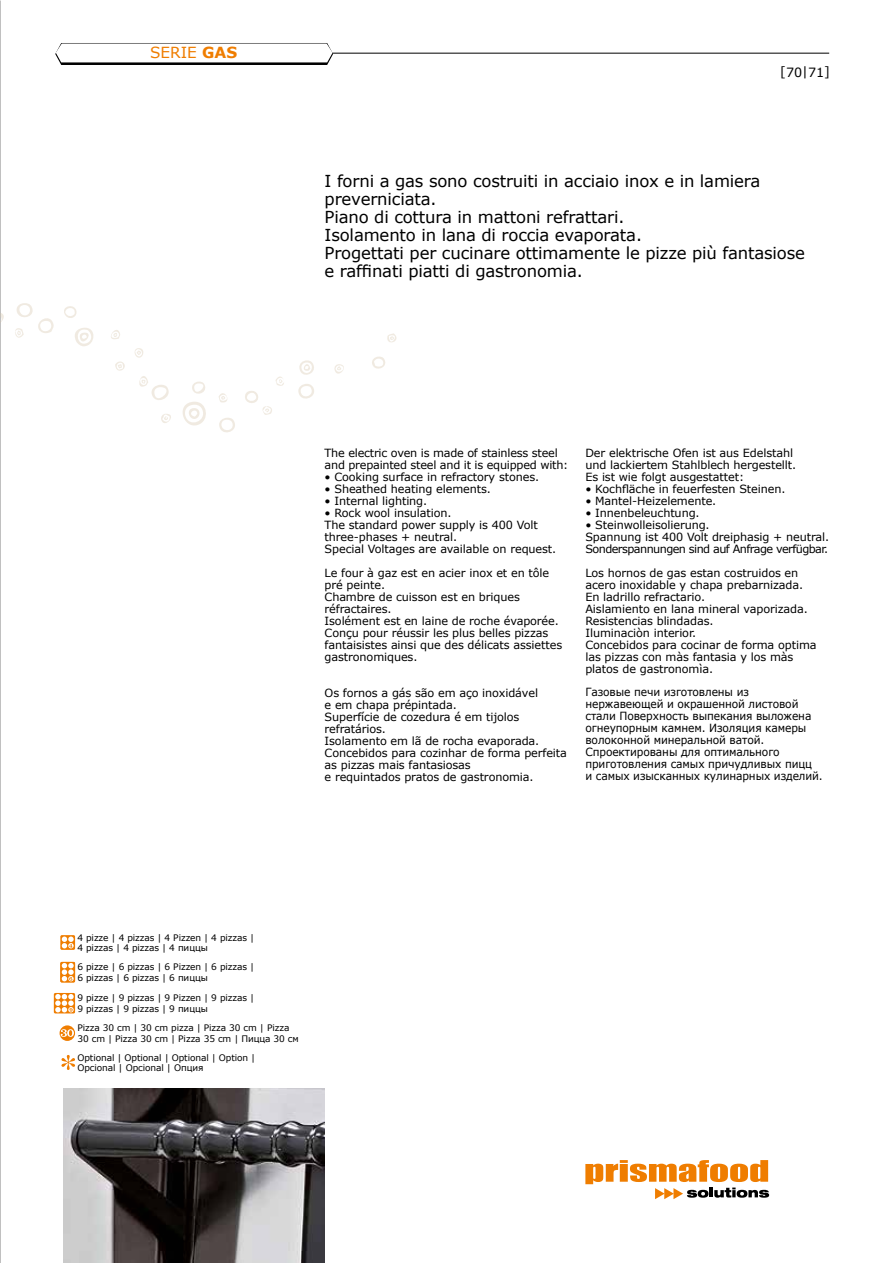
<style>
.page{position:relative;width:893px;height:1263px;background:#fff}
.page>*{position:absolute;margin:0;border:0;box-sizing:border-box;transform-origin:0 0}
.t1{font:16.5px/18px "Verdana";letter-spacing:-.01em;color:#000}
.t2{font:15.3px "Verdana";color:#ef7d00}
.t3{font:12.75px "Verdana";color:#000}
.t4{font:11.25px/12px "Verdana";letter-spacing:-.01em;color:#000}
.t5{font:11.25px/12px "Verdana";letter-spacing:-.01em;color:#000;scale:.95 1}
.t6{font:9px/10.5px "Verdana";letter-spacing:-.01em;color:#000}
.s1{font-weight:700}
</style>
<div class="page">
<svg style="left:219px;top:393px;width:8px;height:10px"></svg>
<svg style="left:334px;top:364px;width:10px;height:10px"></svg>
<svg style="left:134px;top:348px;width:9px;height:10px"></svg>
<svg style="left:115px;top:361px;width:10px;height:10px"></svg>
<svg style="left:0;top:303px;width:120px;height:47px"></svg>
<svg style="left:298px;top:360px;width:16px;height:39px"></svg>
<svg style="left:139px;top:376px;width:67px;height:50px"></svg>
<svg style="left:245px;top:376px;width:39px;height:39px"></svg>
<svg style="left:219px;top:418px;width:16px;height:15px"></svg>
<svg style="left:372px;top:333px;width:25px;height:36px"></svg>
<hr style="left:64px;top:53px;width:765px;height:1px;background:#000">
<img style="left:64px;top:1088px;width:261px;height:175px">
<svg style="left:585px;top:1160px;width:184px;height:39px"></svg>
<svg style="left:61px;top:1055px;width:14px;height:15px"></svg>
<svg style="left:60px;top:935px;width:15px;height:15px"></svg>
<svg style="left:62px;top:936px;width:12px;height:12px"></svg>
<svg style="left:60px;top:962px;width:15px;height:20px"></svg>
<svg style="left:62px;top:963px;width:12px;height:18px"></svg>
<svg style="left:54px;top:993px;width:21px;height:20px"></svg>
<svg style="left:55px;top:994px;width:19px;height:18px"></svg>
<svg style="left:60px;top:1025px;width:15px;height:16px"></svg>
<svg style="left:61px;top:1029px;width:13px;height:8px"></svg>
<svg style="left:55px;top:43px;width:278px;height:22px"></svg>
<h2 class="t2" style="left:150px;top:42px;width:89px">SERIE <span class="s1">GAS</span></h2>
<p class="t3" style="left:780px;top:64px;width:51px">[70|71]</p>
<p class="t1" style="left:325px;top:172px;width:482px">I forni a gas sono costruiti in acciaio inox e in lamiera preverniciata.<br>Piano di cottura in mattoni refrattari.<br>Isolamento in lana di roccia evaporata.<br>Progettati per cucinare ottimamente le pizze più fantasiose e raffinati piatti di gastronomia.</p>
<p class="t4" style="left:325px;top:446px;width:245px">The electric oven is made of stainless steel and prepainted steel and it is equipped with:</p>
<p class="t4" style="left:325px;top:470px;width:216px">• Cooking surface in refractory stones.</p>
<p class="t4" style="left:325px;top:482px;width:168px">• Sheathed heating elements.</p>
<p class="t4" style="left:325px;top:494px;width:104px">• Internal lighting.</p>
<p class="t4" style="left:325px;top:506px;width:233px">• Rock wool insulation.<br>The standard power supply is 400 Volt three-phases + neutral.<br>Special Voltages are available on request.</p>
<p class="t4" style="left:585px;top:446px;width:212px">Der elektrische Ofen ist aus Edelstahl und lackiertem Stahlblech hergestellt.<br>Es ist wie folgt ausgestattet:</p>
<p class="t4" style="left:585px;top:482px;width:202px">• Kochfläche in feuerfesten Steinen.</p>
<p class="t4" style="left:585px;top:494px;width:133px">• Mantel-Heizelemente.</p>
<p class="t4" style="left:585px;top:506px;width:116px">• Innenbeleuchtung.</p>
<p class="t4" style="left:585px;top:518px;width:245px">• Steinwolleisolierung.<br>Spannung ist 400 Volt dreiphasig + neutral.<br>Sonderspannungen sind auf Anfrage verfügbar.</p>
<p class="t4" style="left:325px;top:566px;width:239px">Le four à gaz est en acier inox et en tôle pré peinte.<br>Chambre de cuisson est en briques réfractaires.<br>Isolément est en laine de roche évaporée.<br>Conçu pour réussir les plus belles pizzas fantaisistes ainsi que des délicats assiettes gastronomiques.</p>
<p class="t4" style="left:585px;top:567px;width:233px">Los hornos de gas estan costruidos en acero inoxidable y chapa prebarnizada.<br>En ladrillo refractario.<br>Aislamiento en lana mineral vaporizada.<br>Resistencias blindadas.<br>Iluminaciòn interior.<br>Concebidos para cocinar de forma optima las pizzas con màs fantasia y los màs platos de gastronomìa.</p>
<p class="t4" style="left:325px;top:686px;width:244px">Os fornos a gás são em aço inoxidável<br>e em chapa prépintada.<br>Superfície de cozedura é em tijolos refratários.<br>Isolamento em lã de rocha evaporada.<br>Concebidos para cozinhar de forma perfeita as pizzas mais fantasiosas<br>e requintados pratos de gastronomia.</p>
<p class="t5" style="left:585px;top:686px;width:251px">Газовые печи изготовлены из нержавеющей и окрашенной листовой стали Поверхность выпекания выложена огнеупорным камнем. Изоляция камеры волоконной минеральной ватой.<br>Спроектированы для оптимального приготовления самых причудливых пицц<br>и самых изысканных кулинарных изделий.</p>
<p class="t6" style="left:77px;top:932px;width:178px">4 pizze | 4 pizzas | 4 Pizzen | 4 pizzas |<br>4 pizzas | 4 pizzas | 4 пиццы</p>
<p class="t6" style="left:77px;top:962px;width:178px">6 pizze | 6 pizzas | 6 Pizzen | 6 pizzas |<br>6 pizzas | 6 pizzas | 6 пиццы</p>
<p class="t6" style="left:77px;top:993px;width:178px">9 pizze | 9 pizzas | 9 Pizzen | 9 pizzas |<br>9 pizzas | 9 pizzas | 9 пиццы</p>
<p class="t6" style="left:77px;top:1022px;width:223px">Pizza 30 cm | 30 cm pizza | Pizza 30 cm | Pizza<br>30 cm | Pizza 30 cm | Pizza 35 cm | Пицца 30 см</p>
<p class="t6" style="left:77px;top:1052px;width:179px">Optional | Optional | Optional | Option |<br>Opcional | Opcional | Опция</p>
</div>
